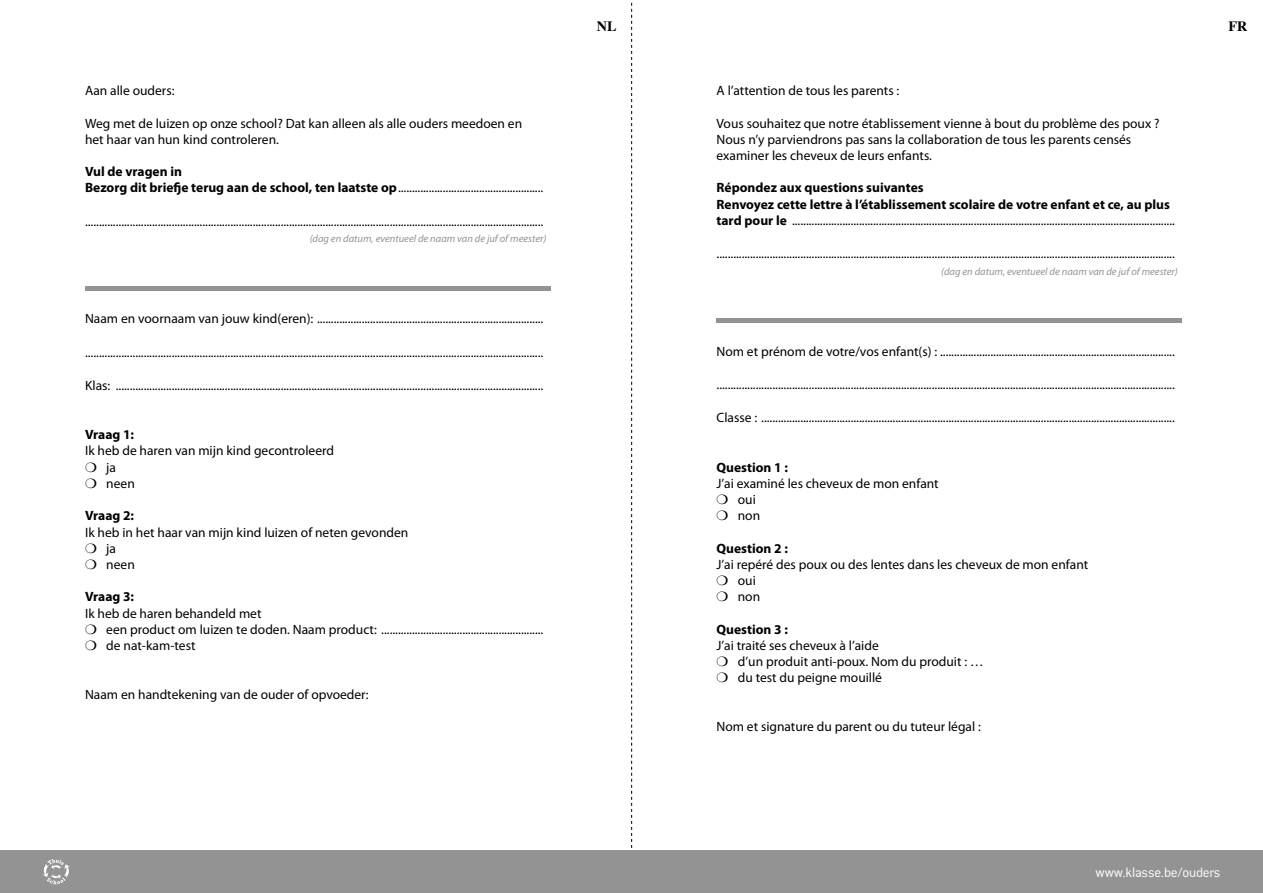
<style>
.page{position:relative;width:1263px;height:893px;background:#fff}
.page>*{position:absolute;margin:0;border:0;box-sizing:border-box;transform-origin:0 0}
.t1{font:300 15px "Conduit ITC";letter-spacing:-.015em;color:#fff}
.t2{font:700 14.25px "Times";color:#000}
.t3{font:13.5px/16.2px "Myriad Pro";color:#000}
.t4{font:700 13.5px/16.2px "Myriad Pro";color:#000}
.t5{font:italic 10.5px "Myriad Pro";color:#939393}
.s1{font-weight:400}
.s2{font-weight:700}
</style>
<div class="page">
<svg style="left:631px;top:2px;width:1px;height:846px"></svg>
<div style="left:0;top:850px;width:1263px;height:43px;background:#939393"></div>
<svg style="left:43px;top:859px;width:27px;height:25px"></svg>
<div style="left:85px;top:286px;width:466px;height:5px;background:#939393"></div>
<div style="left:716px;top:318px;width:466px;height:5px;background:#939393"></div>
<p class="t3" style="left:85px;top:82px;width:91px">Aan alle ouders:</p>
<p class="t3" style="left:85px;top:115px;width:439px">Weg met de luizen op onze school? Dat kan alleen als alle ouders meedoen en het haar van hun kind controleren.</p>
<p class="t4" style="left:85px;top:163px;width:460px">Vul de vragen in<br>Bezorg dit briefje terug aan de school, ten laatste op<span class="s1">....................................................</span></p>
<p class="t3" style="left:85px;top:213px;width:460px">....................................................................................................................................................................</p>
<p class="t5" style="left:310px;top:232px;width:238px">(dag en datum, eventueel de naam van de juf of meester)</p>
<p class="t3" style="left:85px;top:311px;width:460px">Naam en voornaam van jouw kind(eren): .................................................................................</p>
<p class="t3" style="left:85px;top:344px;width:460px">....................................................................................................................................................................</p>
<p class="t3" style="left:85px;top:377px;width:460px">Klas: .........................................................................................................................................................</p>
<p class="t4" style="left:85px;top:426px;width:51px">Vraag 1:</p>
<p class="t3" style="left:85px;top:443px;width:250px">Ik heb de haren van mijn kind gecontroleerd ❍ ja<br>❍ neen</p>
<p class="t4" style="left:85px;top:507px;width:51px">Vraag 2:</p>
<p class="t3" style="left:85px;top:524px;width:325px">Ik heb in het haar van mijn kind luizen of neten gevonden ❍ ja<br>❍ neen</p>
<p class="t4" style="left:85px;top:588px;width:51px">Vraag 3:</p>
<p class="t3" style="left:85px;top:605px;width:460px">Ik heb de haren behandeld met<br>❍ een product om luizen te doden. Naam product: .......................................................... ❍ de nat-kam-test</p>
<p class="t3" style="left:85px;top:686px;width:285px">Naam en handtekening van de ouder of opvoeder:</p>
<p class="t2" style="left:597px;top:13px;width:21px">NL</p>
<p class="t3" style="left:716px;top:82px;width:184px">A l’attention de tous les parents :</p>
<p class="t3" style="left:716px;top:115px;width:445px">Vous souhaitez que notre établissement vienne à bout du problème des poux ?<br>Nous n’y parviendrons pas sans la collaboration de tous les parents censés examiner les cheveux de leurs enfants.</p>
<p class="t3" style="left:716px;top:180px;width:460px"><span class="s2">Répondez aux questions suivantes<br>Renvoyez cette lettre à l’établissement scolaire de votre enfant et ce, au plus tard pour le</span> .........................................................................................................................................</p>
<p class="t3" style="left:716px;top:245px;width:460px">....................................................................................................................................................................</p>
<p class="t5" style="left:941px;top:265px;width:238px">(dag en datum, eventueel de naam van de juf of meester)</p>
<p class="t3" style="left:716px;top:343px;width:460px">Nom et prénom de votre/vos enfant(s) : ....................................................................................</p>
<p class="t3" style="left:716px;top:376px;width:460px">....................................................................................................................................................................</p>
<p class="t3" style="left:716px;top:409px;width:460px">Classe : ....................................................................................................................................................</p>
<p class="t4" style="left:716px;top:459px;width:73px">Question 1 :</p>
<p class="t3" style="left:716px;top:475px;width:224px">J’ai examiné les cheveux de mon enfant ❍ oui<br>❍ non</p>
<p class="t4" style="left:716px;top:540px;width:73px">Question 2 :</p>
<p class="t3" style="left:716px;top:556px;width:373px">J’ai repéré des poux ou des lentes dans les cheveux de mon enfant ❍ oui<br>❍ non</p>
<p class="t4" style="left:716px;top:621px;width:73px">Question 3 :</p>
<p class="t3" style="left:716px;top:637px;width:269px">J’ai traité ses cheveux à l’aide<br>❍ d’un produit anti-poux. Nom du produit : … ❍ du test du peigne mouillé</p>
<p class="t3" style="left:716px;top:718px;width:266px">Nom et signature du parent ou du tuteur légal :</p>
<p class="t2" style="left:1228px;top:13px;width:20px">FR</p>
<p class="t1" style="left:1095px;top:865px;width:126px">www.klasse.be/ouders</p>
</div>
